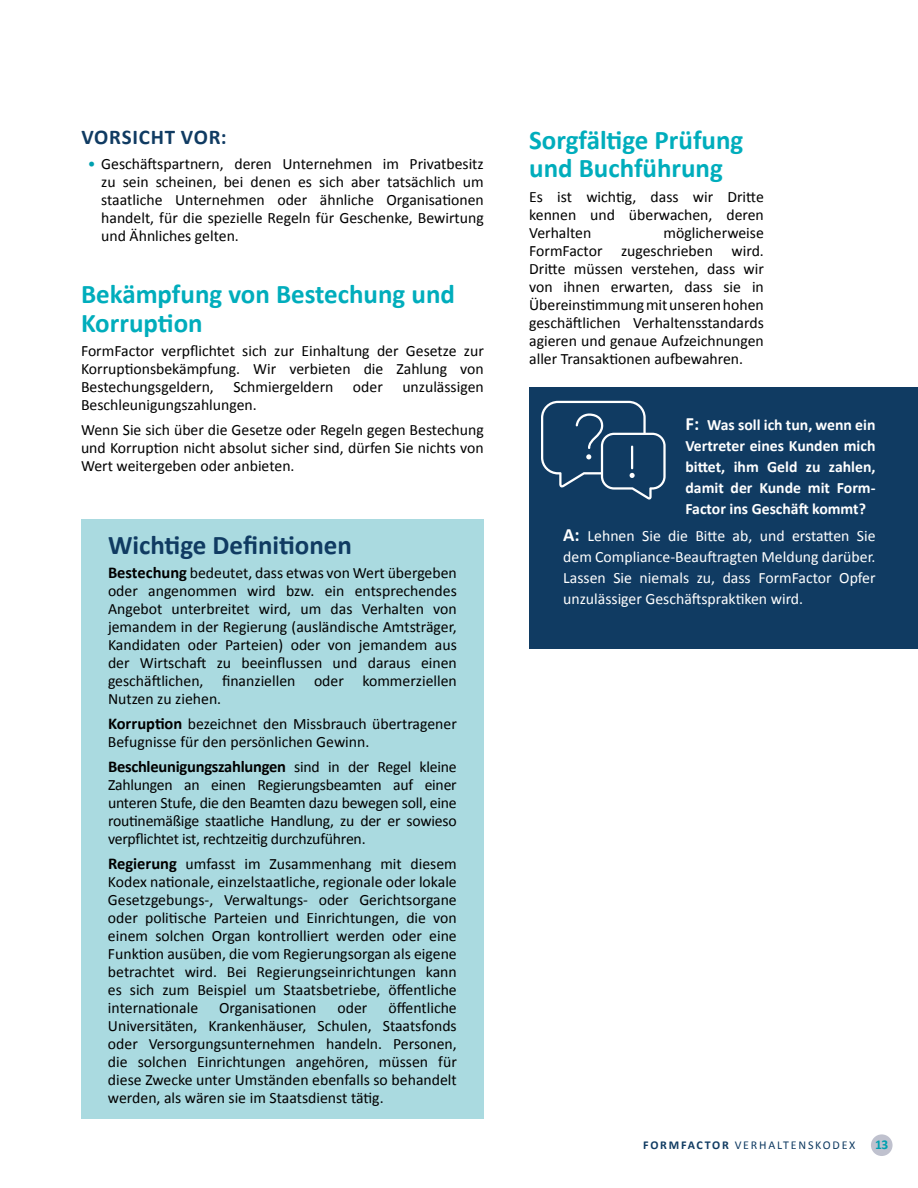
<style>
.page{position:relative;width:918px;height:1188px;background:#fff}
.page>*{position:absolute;margin:0;border:0;box-sizing:border-box;transform-origin:0 0}
.t1{font:700 27px/28.5px "Calibri";color:#00adbc}
.t2{font:700 27px "Calibri";color:#103b62}
.t3{font:700 21px "Calibri";letter-spacing:.04em;color:#103b62}
.t4{font:700 16.5px "Calibri";letter-spacing:-.015em;color:#000}
.t5{font:15.75px/18px "Calibri";color:#000;text-align:justify}
.t6{font:15.75px/21px "Calibri";color:#fff;text-align:justify}
.t7{font:700 15.75px/21px "Calibri";color:#fff;text-align:justify}
.t8{font:700 13.5px "Calibri";color:#00a0af}
.t9{font:12px "Calibri";letter-spacing:.15em;color:#103b62}
.s1{color:#00a0af}
.s2{font-weight:700;font-size:16.5px}
.s3{font-weight:400;font-size:15.75px}
.s4{font-size:18.75px}
.s5{font-weight:700;font-size:18.75px}
.s6{font-weight:700}
</style>
<div class="page">
<div style="left:871px;top:1134px;width:22px;height:22px;background:#bfc1ce;border-radius:50%"></div>
<div style="left:81px;top:519px;width:403px;height:600px;background:#aadae0"></div>
<div style="left:529px;top:388px;width:389px;height:261px;background:#103b62"></div>
<svg style="left:541px;top:401px;width:125px;height:99px"></svg>
<h2 class="t3" style="left:81px;top:124px;width:147px">VORSICHT VOR:</h2>
<p class="t5" style="left:101px;top:155px;width:384px;text-indent:-13px"><span class="s1">•</span> Geschäftspartnern, deren Unternehmen im Privatbesitz zu sein scheinen, bei denen es sich aber tatsächlich um staatliche Unternehmen oder ähnliche Organisationen handelt, für die spezielle Regeln für Geschenke, Bewirtung und Ähnliches gelten.</p>
<h1 class="t1" style="left:81px;top:279px;width:376px">Bekämpfung von Bestechung und<br>Korruption</h1>
<p class="t5" style="left:81px;top:342px;width:404px">FormFactor verpflichtet sich zur Einhaltung der Gesetze zur Korruptionsbekämpfung. Wir verbieten die Zahlung von Bestechungsgeldern, Schmiergeldern oder unzulässigen Beschleunigungszahlungen.</p>
<p class="t5" style="left:81px;top:421px;width:404px">Wenn Sie sich über die Gesetze oder Regeln gegen Bestechung und Korruption nicht absolut sicher sind, dürfen Sie nichts von Wert weitergeben oder anbieten.</p>
<h1 class="t2" style="left:108px;top:528px;width:246px">Wichtige Definitionen</h1>
<p class="t5" style="left:108px;top:564px;width:350px"><span class="s2">Bestechung</span> bedeutet, dass etwas von Wert übergeben oder angenommen wird bzw. ein entsprechendes Angebot unterbreitet wird, um das Verhalten von jemandem in der Regierung (ausländische Amtsträger, Kandidaten oder Parteien) oder von jemandem aus der Wirtschaft zu beeinflussen und daraus einen geschäftlichen, finanziellen oder kommerziellen Nutzen zu ziehen.</p>
<p class="t5" style="left:108px;top:715px;width:350px"><span class="s2">Korruption</span> bezeichnet den Missbrauch übertragener<br>Befugnisse für den persönlichen Gewinn.</p>
<p class="t4" style="left:108px;top:756px;width:350px">Beschleunigungszahlungen <span class="s3">sind in der Regel kleine</span></p>
<p class="t5" style="left:108px;top:776px;width:350px">Zahlungen an einen Regierungsbeamten auf einer unteren Stufe, die den Beamten dazu bewegen soll, eine routinemäßige staatliche Handlung, zu der er sowieso verpflichtet ist, rechtzeitig durchzuführen.</p>
<p class="t5" style="left:108px;top:854px;width:350px"><span class="s2">Regierung</span> umfasst im Zusammenhang mit diesem Kodex nationale, einzelstaatliche, regionale oder lokale Gesetzgebungs-, Verwaltungs- oder Gerichtsorgane oder politische Parteien und Einrichtungen, die von einem solchen Organ kontrolliert werden oder eine Funktion ausüben, die vom Regierungsorgan als eigene betrachtet wird. Bei Regierungseinrichtungen kann es sich zum Beispiel um Staatsbetriebe, öffentliche internationale</p>
<p class="t5" style="left:108px;top:998px;width:350px;text-indent:280px">öffentliche Universitäten, Krankenhäuser, Schulen, Staatsfonds oder Versorgungsunternehmen handeln. Personen, die solchen Einrichtungen angehören, müssen für diese Zwecke unter Umständen ebenfalls so behandelt werden, als wären sie im Staatsdienst tätig.</p>
<p class="t5" style="left:219px;top:998px;width:99px">Organisationen</p>
<p class="t5" style="left:338px;top:998px;width:31px">oder</p>
<h1 class="t1" style="left:529px;top:124px;width:216px">Sorgfältige Prüfung und Buchführung</h1>
<p class="t5" style="left:529px;top:188px;width:236px">Es ist wichtig, dass wir Dritte kennen und überwachen, deren Verhalten</p>
<p class="t5" style="left:529px;top:224px;width:236px;text-indent:134px">möglicherweise FormFactor zugeschrieben wird.<br>Dritte müssen verstehen, dass wir von ihnen erwarten, dass sie in Übereinstimmung mit unseren hohen geschäftlichen Verhaltensstandards agieren und genaue Aufzeichnungen aller Transaktionen aufbewahren.</p>
<p class="t7" style="left:685px;top:413px;width:192px"><span class="s4">F:</span> Was soll ich tun, wenn ein Vertreter eines Kunden mich bittet, ihm Geld zu zahlen, damit der Kunde mit Form-Factor ins Geschäft kommt?</p>
<p class="t6" style="left:563px;top:526px;width:314px"><span class="s5">A:</span> Lehnen Sie die Bitte ab, und erstatten Sie dem Compliance-Beauftragten Meldung darüber.<br>Lassen Sie niemals zu, dass FormFactor Opfer unzulässiger Geschäftspraktiken wird.</p>
<p class="t9" style="left:643px;top:1138px;width:214px"><span class="s6">FORMFACTOR</span> VERHALTENSKODEX</p>
<p class="t8" style="left:875px;top:1136px;width:15px">13</p>
</div>
